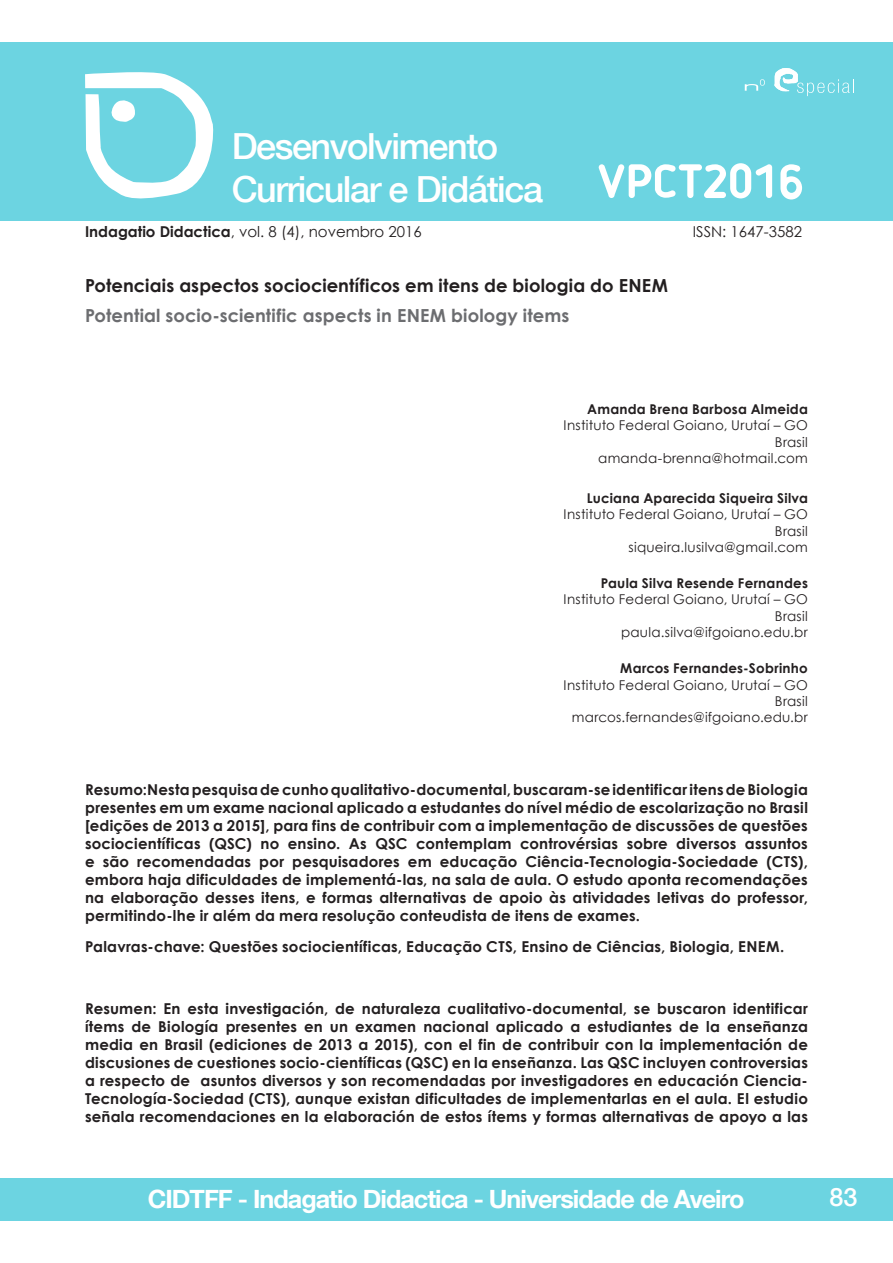
<style>
.page{position:relative;width:893px;height:1263px;background:#fff}
.page>*{position:absolute;margin:0;border:0;box-sizing:border-box;transform-origin:0 0}
.t1{font:500 36px/43.2px "Helvetica Neue LT Com";letter-spacing:-.04em;color:#fff}
.t2{font:700 25.2px "Helvetica Neue LT Com";letter-spacing:-.04em;color:#fff}
.t3{font:500 25.2px "Helvetica Neue LT Com";color:#fff}
.TitulosPapers{font:700 18px "Century Gothic";letter-spacing:.005em;color:#231f20}
.TitulosPapers-2{font:700 18px "Century Gothic";letter-spacing:.005em;color:#6c6d70}
.Resumo{font:700 15px/18px "Century Gothic";letter-spacing:.015em;color:#231f20;text-align:justify}
.t4{font:15px "Century Gothic";color:#231f20}
.afiliação_e_e-mail{font:13.5px "Century Gothic";letter-spacing:.02em;color:#231f20}
.autores{font:700 13.5px "Century Gothic";letter-spacing:.015em;color:#231f20}
.s1{font-weight:700}
</style>
<div class="page">
<div style="left:0;top:1178px;width:893px;height:42px;background:#6cd4e1"></div>
<div style="left:0;top:43px;width:893px;height:178px;background:#6cd4e1"></div>
<svg style="left:774px;top:68px;width:80px;height:28px"></svg>
<svg style="left:745px;top:79px;width:20px;height:12px"></svg>
<svg style="left:85px;top:72px;width:129px;height:127px"></svg>
<svg style="left:780px;top:164px;width:22px;height:35px"></svg>
<svg style="left:599px;top:163px;width:173px;height:35px"></svg>
<h1 class="t1" style="left:232px;top:124px;width:313px">Desenvolvimento<br>Curricular e Didática</h1>
<p class="t4" style="left:85px;top:221px;width:338px"><span class="s1">Indagatio Didactica</span>, vol. 8 (4), novembro 2016</p>
<p class="t4" style="left:693px;top:221px;width:111px">ISSN: 1647-3582</p>
<p class="TitulosPapers" style="left:85px;top:272px;width:584px">Potenciais aspectos sociocientíficos em itens de biologia do ENEM</p>
<p class="TitulosPapers-2" style="left:85px;top:302px;width:486px">Potential socio-scientific aspects in ENEM biology items</p>
<p class="autores" style="left:587px;top:399px;width:222px">Amanda Brena Barbosa Almeida</p>
<p class="afiliação_e_e-mail" style="left:564px;top:416px;width:246px">Instituto Federal Goiano, Urutaí – GO</p>
<p class="afiliação_e_e-mail" style="left:775px;top:432px;width:35px">Brasil</p>
<p class="afiliação_e_e-mail" style="left:598px;top:448px;width:211px">amanda-brenna@hotmail.com</p>
<p class="autores" style="left:587px;top:488px;width:223px">Luciana Aparecida Siqueira Silva</p>
<p class="afiliação_e_e-mail" style="left:564px;top:505px;width:246px">Instituto Federal Goiano, Urutaí – GO</p>
<p class="afiliação_e_e-mail" style="left:775px;top:521px;width:35px">Brasil</p>
<p class="afiliação_e_e-mail" style="left:629px;top:537px;width:181px">siqueira.lusilva@gmail.com</p>
<p class="autores" style="left:601px;top:573px;width:209px">Paula Silva Resende Fernandes</p>
<p class="afiliação_e_e-mail" style="left:564px;top:590px;width:246px">Instituto Federal Goiano, Urutaí – GO</p>
<p class="afiliação_e_e-mail" style="left:775px;top:606px;width:35px">Brasil</p>
<p class="afiliação_e_e-mail" style="left:621px;top:623px;width:188px">paula.silva@ifgoiano.edu.br</p>
<p class="autores" style="left:620px;top:658px;width:189px">Marcos Fernandes-Sobrinho</p>
<p class="afiliação_e_e-mail" style="left:564px;top:675px;width:246px">Instituto Federal Goiano, Urutaí – GO</p>
<p class="afiliação_e_e-mail" style="left:775px;top:691px;width:35px">Brasil</p>
<p class="afiliação_e_e-mail" style="left:572px;top:708px;width:237px">marcos.fernandes@ifgoiano.edu.br</p>
<p class="Resumo" style="left:85px;top:780px;width:724px">Resumo:Nesta pesquisa de cunho qualitativo-documental, buscaram-se identificar itens de Biologia presentes em um exame nacional aplicado a estudantes do nível médio de escolarização no Brasil [edições de 2013 a 2015], para fins de contribuir com a implementação de discussões de questões sociocientíficas (QSC) no ensino. As QSC contemplam controvérsias sobre diversos assuntos e são recomendadas por pesquisadores em educação Ciência-Tecnologia-Sociedade (CTS), embora haja dificuldades de implementá-las, na sala de aula. O estudo aponta recomendações na elaboração desses itens, e formas alternativas de apoio às atividades letivas do professor, permitindo-lhe ir além da mera resolução conteudista de itens de exames.</p>
<p class="Resumo" style="left:85px;top:937px;width:701px">Palavras-chave: Questões sociocientíficas, Educação CTS, Ensino de Ciências, Biologia, ENEM.</p>
<p class="Resumo" style="left:85px;top:998px;width:724px">Resumen: En esta investigación, de naturaleza cualitativo-documental, se buscaron identificar ítems de Biología presentes en un examen nacional aplicado a estudiantes de la enseñanza media en Brasil (ediciones de 2013 a 2015), con el fin de contribuir con la implementación de discusiones de cuestiones socio-científicas (QSC) en la enseñanza. Las QSC incluyen controversias a respecto de asuntos diversos y son recomendadas por investigadores en educación Ciencia-Tecnología-Sociedad (CTS), aunque existan dificultades de implementarlas en el aula. El estudio señala recomendaciones en la elaboración de estos ítems y formas alternativas de apoyo a las</p>
<h2 class="t2" style="left:148px;top:1183px;width:598px">CIDTFF - Indagatio Didactica - Universidade de Aveiro</h2>
<h2 class="t3" style="left:829px;top:1181px;width:30px">83</h2>
</div>
